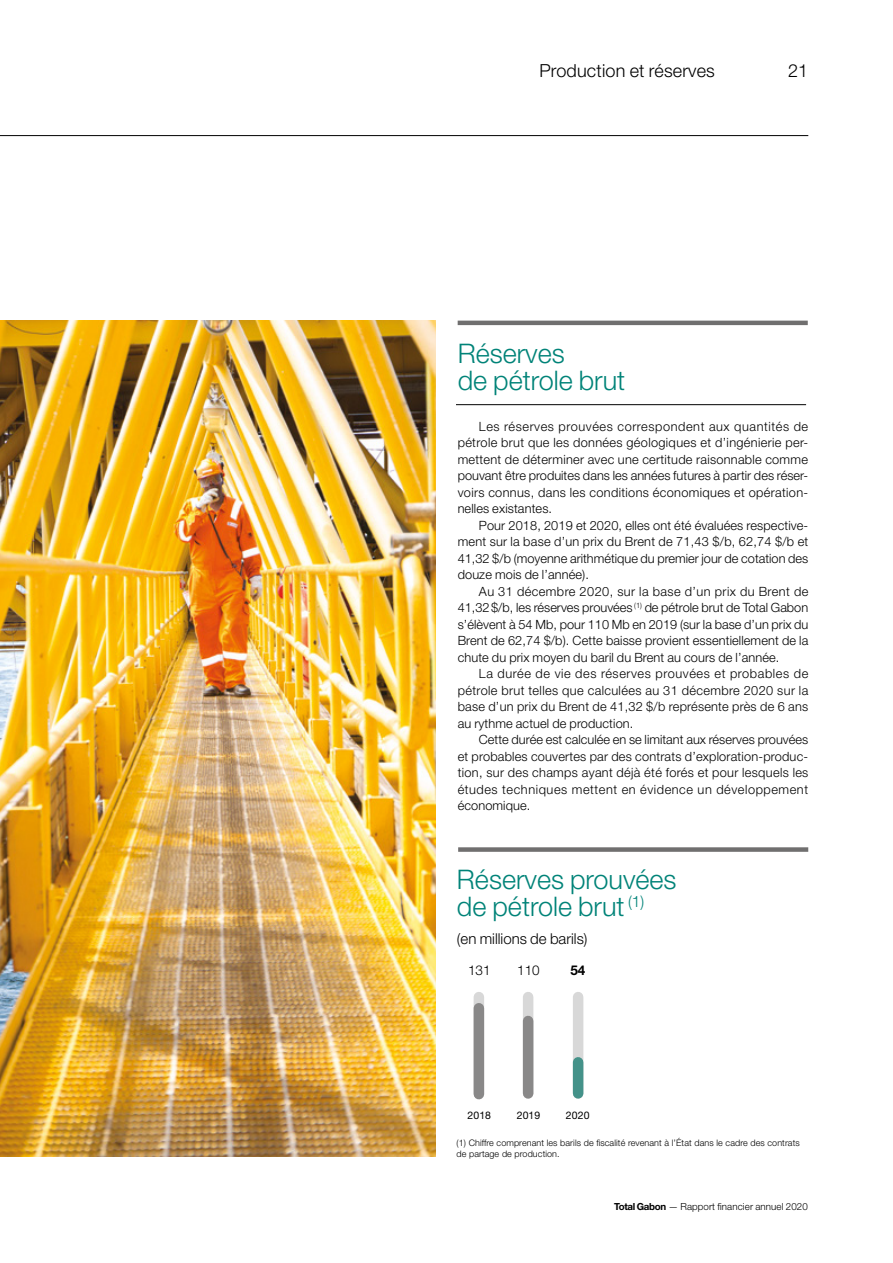
<style>
.page{position:relative;width:893px;height:1263px;background:#fff}
.page>*{position:absolute;margin:0;border:0;box-sizing:border-box;transform-origin:0 0}
.t1{font:300 27px/27px "Helvetica Neue LT Std";color:#008378}
.paragraph{font:300 18px "Helvetica Neue LT Std";letter-spacing:.01em;color:#000}
.t2{font:300 15px "Helvetica Neue LT Std";color:#000}
.t3{font:300 13.5px "Helvetica Neue LT Std";color:#000}
.t4{font:700 13.5px "Helvetica Neue LT Std";color:#000}
.t5{font:300 12.75px/16.5px "Helvetica Neue LT Std";letter-spacing:.01em;color:#000;text-align:justify}
.t6{font:10.5px "Helvetica Neue LT Std";letter-spacing:.01em;color:#000}
.paragraph-2{font:300 9.75px "Helvetica Neue LT Std";letter-spacing:.01em;color:#000}
.t7{font:300 9px/10.5px "Helvetica Neue LT Std";letter-spacing:.01em;color:#000}
.s1{font-weight:700}
</style>
<div class="page">
<img style="left:0;top:320px;width:436px;height:836px">
<hr style="left:0;top:135px;width:808px;height:1px;background:#000">
<hr style="left:458px;top:321px;width:350px;height:4px;background:#706f6f">
<hr style="left:456px;top:404px;width:350px;height:1px;background:#000">
<div style="left:458px;top:847px;width:350px;height:5px;background:#706f6f"></div>
<svg style="left:523px;top:997px;width:10px;height:24px"></svg>
<div style="left:573px;top:997px;width:10px;height:96px;background:#d8d8d8"></div>
<svg style="left:474px;top:997px;width:10px;height:11px"></svg>
<div style="left:474px;top:1008px;width:10px;height:86px;background:#898888"></div>
<div style="left:523px;top:1021px;width:10px;height:72px;background:#898888"></div>
<div style="left:573px;top:1062px;width:10px;height:31px;background:#449289"></div>
<p class="paragraph" style="left:539px;top:59px;width:177px">Production et réserves</p>
<p class="paragraph" style="left:788px;top:59px;width:22px">21</p>
<p class="t1" style="left:458px;top:339px;width:109px">Réserves</p>
<p class="t1" style="left:458px;top:366px;width:169px">de pétrole brut</p>
<p class="t5" style="left:458px;top:417px;width:352px;text-indent:21px">Les réserves prouvées correspondent aux quantités de pétrole brut que les données géologiques et d’ingénierie per&shy;mettent de déterminer avec une certitude raisonnable comme pouvant être produites dans les années futures à partir des réser&shy;voirs connus, dans les conditions économiques et opération&shy;nelles existantes.</p>
<p class="t5" style="left:458px;top:516px;width:352px;text-indent:21px">Pour 2018, 2019 et 2020, elles ont été évaluées respective&shy;ment sur la base d’un prix du Brent de 71,43 $/b, 62,74 $/b et 41,32 $/b (moyenne arithmétique du premier jour de cotation des douze mois de l’année).</p>
<p class="t5" style="left:458px;top:582px;width:352px;text-indent:21px">Au 31 décembre 2020, sur la base d’un prix du Brent de 41,32$/b, les réserves prouvées <sup>(1)</sup> de pétrole brut de Total Gabon s’élèvent à 54 Mb, pour 110 Mb en 2019 (sur la base d’un prix du Brent de 62,74 $/b). Cette baisse provient essentiellement de la chute du prix moyen du baril du Brent au cours de l’année.</p>
<p class="t5" style="left:458px;top:665px;width:352px;text-indent:21px">La durée de vie des réserves prouvées et probables de pétrole brut telles que calculées au 31 décembre 2020 sur la base d’un prix du Brent de 41,32 $/b représente près de 6 ans au rythme actuel de production.</p>
<p class="t5" style="left:458px;top:731px;width:352px;text-indent:21px">Cette durée est calculée en se limitant aux réserves prouvées et probables couvertes par des contrats d’exploration-produc&shy;tion, sur des champs ayant déjà été forés et pour lesquels les études techniques mettent en évidence un développement économique.</p>
<p class="t1" style="left:457px;top:865px;width:221px">Réserves prouvées de pétrole brut <sup>(1)</sup></p>
<p class="t2" style="left:457px;top:930px;width:132px">(en millions de barils)</p>
<p class="t3" style="left:468px;top:962px;width:24px">131</p>
<p class="t3" style="left:517px;top:962px;width:24px">110</p>
<p class="t4" style="left:570px;top:962px;width:16px">54</p>
<p class="t6" style="left:467px;top:1108px;width:25px">2018</p>
<p class="t6" style="left:517px;top:1108px;width:25px">2019</p>
<p class="t6" style="left:566px;top:1108px;width:25px">2020</p>
<p class="t7" style="left:456px;top:1137px;width:345px">(1) Chiffre comprenant les barils de fiscalité revenant à l’État dans le cadre des contrats de partage de production.</p>
<p class="paragraph-2" style="left:614px;top:1200px;width:195px"><span class="s1">Total Gabon</span> — Rapport financier annuel 2020</p>
</div>
